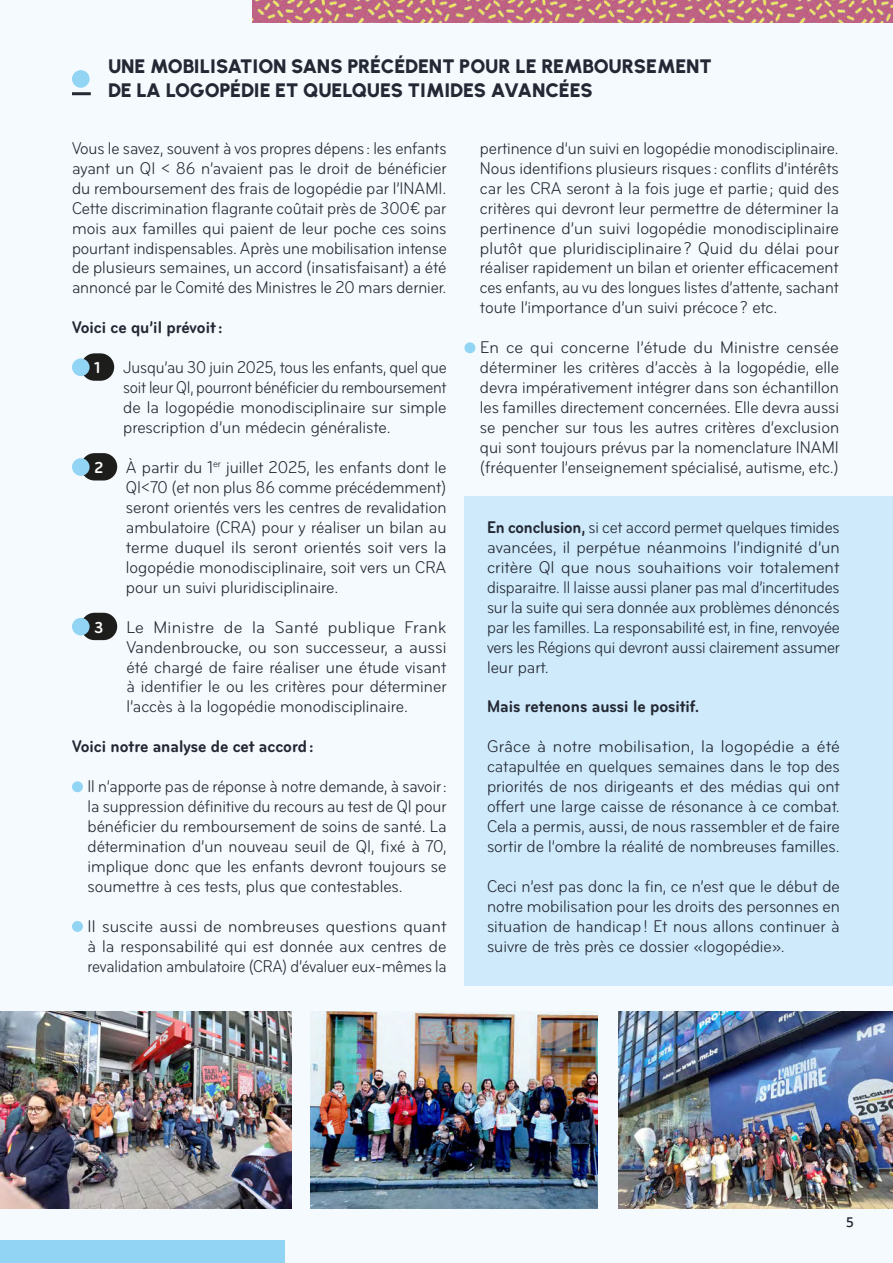
<style>
.page{position:relative;width:893px;height:1263px;background:#f4fafd}
.page>*{position:absolute;margin:0;border:0;box-sizing:border-box;transform-origin:0 0}
.t1{font:900 19.5px/24px "Urbanist";letter-spacing:-.01em;color:#242834}
.t2{font:17.7px/20px "Bryant Condensed";color:#242834;text-align:justify}
.t3{font:17.7px/20px "Bryant Condensed";color:#242834;text-align:justify;scale:1.05 1}
.t4{font:17.7px/20px "Bryant Condensed";color:#242834;text-align:justify;scale:.96 1}
.t5{font:17.7px/20px "Bryant Condensed";color:#242834;text-align:justify;scale:1.04 1}
.t6{font:700 17.7px "Bryant Condensed";color:#242834}
.t7{font:700 16.5px "Bryant Condensed";color:#fff}
.t8{font:600 13.5px "Open Sans";color:#242834}
.s1{font-weight:700}
</style>
<div class="page">
<img style="left:310px;top:1012px;width:287px;height:197px">
<img style="left:0;top:1012px;width:291px;height:197px">
<img style="left:619px;top:1012px;width:274px;height:197px">
<img style="left:252px;top:0;width:641px;height:22px">
<div style="left:0;top:1240px;width:285px;height:23px;background:#92d4f4"></div>
<div style="left:81px;top:353px;width:33px;height:28px;background:#1d1d1b;border-radius:14px"></div>
<div style="left:72px;top:358px;width:18px;height:18px;background:#92d4f4;border-radius:50%"></div>
<div style="left:81px;top:453px;width:36px;height:27px;background:#1d1d1b;border-radius:14px"></div>
<div style="left:72px;top:458px;width:18px;height:18px;background:#92d4f4;border-radius:50%"></div>
<div style="left:81px;top:613px;width:36px;height:27px;background:#1d1d1b;border-radius:14px"></div>
<div style="left:72px;top:618px;width:18px;height:17px;background:#92d4f4;border-radius:50%"></div>
<div style="left:72px;top:781px;width:11px;height:11px;background:#92d4f4;border-radius:50%"></div>
<div style="left:72px;top:921px;width:11px;height:11px;background:#92d4f4;border-radius:50%"></div>
<hr style="left:72px;top:92px;width:19px;height:3px;background:#242834">
<div style="left:72px;top:70px;width:18px;height:18px;background:#92d4f4;border-radius:50%"></div>
<div style="left:464px;top:342px;width:11px;height:11px;background:#92d4f4;border-radius:50%"></div>
<div style="left:464px;top:496px;width:429px;height:489px;background:#cfebfb"></div>
<p class="t1" style="left:108px;top:54px;width:605px">UNE MOBILISATION SANS PRÉCÉDENT POUR LE REMBOURSEMENT<br>DE LA LOGOPÉDIE ET QUELQUES TIMIDES AVANCÉES</p>
<p class="t2" style="left:72px;top:138px;width:376px">Vous le savez, souvent à vos propres dépens : les enfants ayant un QI &lt; 86 n’avaient pas le droit de bénéficier du remboursement des frais de logopédie par l’INAMI.<br>Cette discrimination flagrante coûtait près de 300€ par mois aux familles qui paient de leur poche ces soins pourtant indispensables. Après une mobilisation intense de plusieurs semaines, un accord (insatisfaisant) a été annoncé par le Comité des Ministres le 20 mars dernier.</p>
<p class="t6" style="left:72px;top:318px;width:152px">Voici ce qu’il prévoit :</p>
<p class="t7" style="left:94px;top:359px;width:7px">1</p>
<p class="t4" style="left:123px;top:357px;width:339px">Jusqu’au 30 juin 2025, tous les enfants, quel que soit leur QI, pourront bénéficier du remboursement de la logopédie monodisciplinaire sur simple prescription d’un médecin généraliste.</p>
<p class="t7" style="left:94px;top:459px;width:10px">2</p>
<p class="t2" style="left:126px;top:457px;width:322px">À partir du 1<sup>er</sup> juillet 2025, les enfants dont le QI&lt;70 (et non plus 86 comme précédemment) seront orientés vers les centres de revalidation ambulatoire (CRA) pour y réaliser un bilan au terme duquel ils seront orientés soit vers la logopédie monodisciplinaire, soit vers un CRA pour un suivi pluridisciplinaire.</p>
<p class="t7" style="left:94px;top:618px;width:10px">3</p>
<p class="t3" style="left:126px;top:617px;width:306px">Le Ministre de la Santé publique Frank Vandenbroucke, ou son successeur, a aussi été chargé de faire réaliser une étude visant à identifier le ou les critères pour déterminer l’accès à la logopédie monodisciplinaire.</p>
<p class="t6" style="left:72px;top:737px;width:243px">Voici notre analyse de cet accord :</p>
<p class="t2" style="left:87px;top:776px;width:361px">Il n’apporte pas de réponse à notre demande, à savoir : la suppression définitive du recours au test de QI pour bénéficier du remboursement de soins de santé. La détermination d’un nouveau seuil de QI, fixé à 70, implique donc que les enfants devront toujours se soumettre à ces tests, plus que contestables.</p>
<p class="t5" style="left:87px;top:916px;width:347px">Il suscite aussi de nombreuses questions quant à la responsabilité qui est donnée aux centres de revalidation ambulatoire (CRA) d’évaluer eux-mêmes la</p>
<p class="t2" style="left:480px;top:138px;width:361px">pertinence d’un suivi en logopédie monodisciplinaire.<br>Nous identifions plusieurs risques : conflits d’intérêts car les CRA seront à la fois juge et partie ; quid des critères qui devront leur permettre de déterminer la pertinence d’un suivi logopédie monodisciplinaire plutôt que pluridisciplinaire ? Quid du délai pour réaliser rapidement un bilan et orienter efficacement ces enfants, au vu des longues listes d’attente, sachant toute l’importance d’un suivi précoce ? etc.</p>
<p class="t3" style="left:480px;top:337px;width:344px">En ce qui concerne l’étude du Ministre censée déterminer les critères d’accès à la logopédie, elle devra impérativement intégrer dans son échantillon les familles directement concernées. Elle devra aussi se pencher sur tous les autres critères d’exclusion qui sont toujours prévus par la nomenclature INAMI (fréquenter l’enseignement spécialisé, autisme, etc.)</p>
<p class="t4" style="left:487px;top:517px;width:369px"><span class="s1">En conclusion,</span> si cet accord permet quelques timides avancées, il perpétue néanmoins l’indignité d’un critère QI que nous souhaitions voir totalement disparaitre. Il laisse aussi planer pas mal d’incertitudes sur la suite qui sera donnée aux problèmes dénoncés par les familles. La responsabilité est, in fine, renvoyée vers les Régions qui devront aussi clairement assumer leur part.</p>
<p class="t6" style="left:487px;top:697px;width:214px">Mais retenons aussi le positif.</p>
<p class="t3" style="left:487px;top:736px;width:338px">Grâce à notre mobilisation, la logopédie a été catapultée en quelques semaines dans le top des priorités de nos dirigeants et des médias qui ont offert une large caisse de résonance à ce combat.<br>Cela a permis, aussi, de nous rassembler et de faire sortir de l’ombre la réalité de nombreuses familles.</p>
<p class="t2" style="left:487px;top:876px;width:354px">Ceci n’est pas donc la fin, ce n’est que le début de notre mobilisation pour les droits des personnes en situation de handicap ! Et nous allons continuer à suivre de très près ce dossier «logopédie».</p>
<p class="t8" style="left:846px;top:1214px;width:9px">5</p>
</div>
